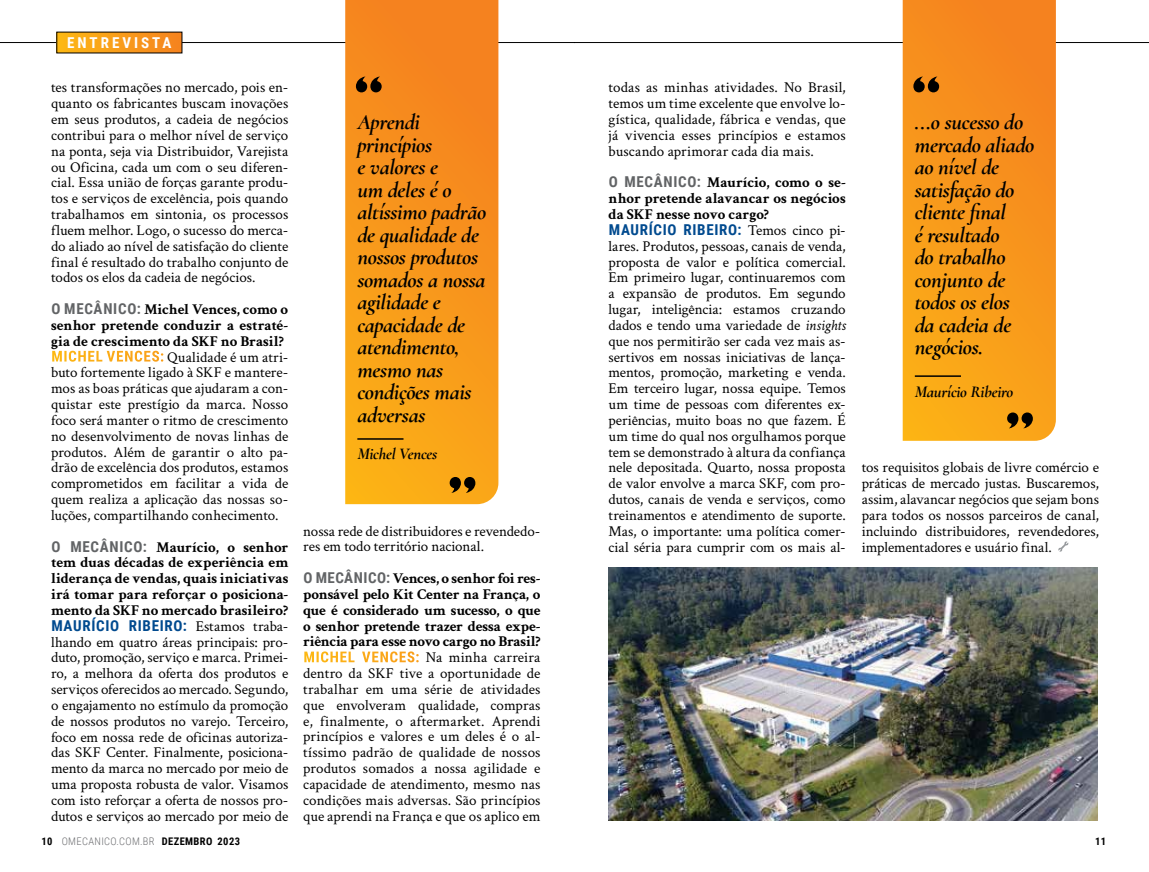
<style>
.page{position:relative;width:1149px;height:872px;background:#fff}
.page>*{position:absolute;margin:0;border:0;box-sizing:border-box;transform-origin:0 0}
.t1{font:italic 700 22.5px/22.5px "Cormorant";letter-spacing:-.015em;color:#000}
.t2{font:italic 700 16.5px "Cormorant";letter-spacing:-.015em;color:#000}
.t3{font:15px/15.9px "Crimson Text";color:#000;text-align:justify}
.t4{font:700 15px/15.9px "Crimson Text";color:#000;text-align:justify}
.t5{font:700 15px "Roboto Condensed";letter-spacing:.045em;color:#004a8f}
.t6{font:700 15px "Roboto Condensed";letter-spacing:.2em;color:#fff}
.t7{font:300 10.5px "Roboto Condensed";letter-spacing:.035em;color:#6d6e71}
.t8{font:700 10.5px "Roboto Condensed";color:#000}
.s1{font-family:"Roboto Condensed";font-weight:700;color:#626466}
.s2{font-weight:700}
.s3{font-family:"Roboto Condensed";font-weight:700;color:#fff}
.s4{font-family:"Roboto Condensed";color:#626466}
.s5{font-family:"Crimson Text";font-weight:400;color:#000}
.s6{font-style:italic}
.s7{font-weight:700;color:#000}
</style>
<div class="page">
<hr style="left:0;top:42px;width:574px;height:1px;background:#000">
<div style="left:57px;top:32px;width:125px;height:21px;background:linear-gradient(to right,#fdb814,#f58220)"></div>
<svg style="left:345px;top:0;width:153px;height:504px;background:#f7961b"></svg>
<svg style="left:356px;top:77px;width:25px;height:15px"></svg>
<svg style="left:449px;top:477px;width:26px;height:16px"></svg>
<hr style="left:357px;top:438px;width:46px;height:2px;background:#000">
<hr style="left:574px;top:42px;width:574px;height:1px;background:#000">
<svg style="left:902px;top:0;width:153px;height:441px;background:#f7971c"></svg>
<svg style="left:913px;top:77px;width:25px;height:15px"></svg>
<svg style="left:1006px;top:412px;width:26px;height:16px"></svg>
<img style="left:608px;top:567px;width:489px;height:254px">
<svg style="left:1058px;top:541px;width:9px;height:11px"></svg>
<hr style="left:914px;top:375px;width:46px;height:2px;background:#000">
<p class="t6" style="left:67px;top:32px;width:106px">ENTREVISTA</p>
<p class="t3" style="left:51px;top:79px;width:239px">tes transformações no mercado, pois en&shy;quanto os fabricantes buscam inovações em seus produtos, a cadeia de negócios contribui para o melhor nível de serviço na ponta, seja via Distribuidor, Varejista ou Oficina, cada um com o seu diferen&shy;cial. Essa união de forças garante produ&shy;tos e serviços de excelência, pois quando trabalhamos em sintonia, os processos fluem melhor. Logo, o sucesso do merca&shy;do aliado ao nível de satisfação do cliente final é resultado do trabalho conjunto de todos os elos da cadeia de negócios.</p>
<p class="t3" style="left:51px;top:301px;width:239px;text-align:left"><span class="s1">O MECÂNICO:</span> <span class="s2">Michel Vences, como o senhor pretende conduzir a estraté&shy;gia de crescimento da SKF no Brasil?<br></span><span class="s3">MICHEL VENCES:</span> Qualidade é um atri&shy;buto fortemente ligado à SKF e mantere&shy;mos as boas práticas que ajudaram a con&shy;quistar este prestígio da marca. Nosso foco será manter o ritmo de crescimento no desenvolvimento de novas linhas de produtos. Além de garantir o alto pa&shy;drão de excelência dos produtos, estamos comprometidos em facilitar a vida de quem realiza a aplicação das nossas so&shy;luções, compartilhando conhecimento.</p>
<p class="t4" style="left:51px;top:538px;width:239px"><span class="s4">O MECÂNICO:</span> Maurício, o senhor tem duas décadas de experiência em liderança de vendas, quais iniciativas irá tomar para reforçar o posiciona&shy;mento da SKF no mercado brasileiro?</p>
<p class="t5" style="left:51px;top:615px;width:238px">MAURÍCIO RIBEIRO: <span class="s5">Estamos traba-</span></p>
<p class="t3" style="left:51px;top:633px;width:239px">lhando em quatro áreas principais: pro&shy;duto, promoção, serviço e marca. Primei&shy;ro, a melhora da oferta dos produtos e serviços oferecidos ao mercado. Segundo, o engajamento no estímulo da promoção de nossos produtos no varejo. Terceiro, foco em nossa rede de oficinas autoriza&shy;das SKF Center. Finalmente, posiciona&shy;mento da marca no mercado por meio de uma proposta robusta de valor. Visamos com isto reforçar a oferta de nossos pro&shy;dutos e serviços ao mercado por meio de</p>
<h1 class="t1" style="left:357px;top:110px;width:130px">Aprendi princípios<br>e valores e<br>um deles é o altíssimo padrão de qualidade de nossos produtos somados a nossa agilidade e capacidade de atendimento, mesmo nas condições mais adversas</h1>
<p class="t2" style="left:357px;top:444px;width:81px">Michel Vences</p>
<p class="t3" style="left:303px;top:522px;width:239px">nossa rede de distribuidores e revendedo&shy;res em todo território nacional.</p>
<p class="t3" style="left:303px;top:570px;width:239px"><span class="s1">O MECÂNICO:</span> <span class="s2">Vences, o senhor foi res&shy;ponsável pelo Kit Center na França, o que é considerado um sucesso, o que o senhor pretende trazer dessa expe&shy;riência para esse novo cargo no Brasil?<br></span><span class="s3">MICHEL VENCES:</span> Na minha carreira dentro da SKF tive a oportunidade de trabalhar em uma série de atividades que envolveram qualidade, compras e, finalmente, o aftermarket. Aprendi princípios e valores e um deles é o al&shy;tíssimo padrão de qualidade de nossos produtos somados a nossa agilidade e capacidade de atendimento, mesmo nas condições mais adversas. São princípios que aprendi na França e que os aplico em</p>
<p class="t3" style="left:608px;top:79px;width:239px">todas as minhas atividades. No Brasil, temos um time excelente que envolve lo&shy;gística, qualidade, fábrica e vendas, que já vivencia esses princípios e estamos buscando aprimorar cada dia mais.</p>
<p class="t4" style="left:608px;top:174px;width:239px"><span class="s4">O MECÂNICO:</span> Maurício, como o se&shy;nhor pretende alavancar os negócios da SKF nesse novo cargo?</p>
<p class="t5" style="left:608px;top:219px;width:238px">MAURÍCIO RIBEIRO: <span class="s5">Temos cinco pi-</span></p>
<p class="t3" style="left:608px;top:237px;width:239px">lares. Produtos, pessoas, canais de venda, proposta de valor e política comercial.<br>Em primeiro lugar, continuaremos com a expansão de produtos. Em segundo lugar, inteligência: estamos cruzando dados e tendo uma variedade de <span class="s6">insights </span>que nos permitirão ser cada vez mais as&shy;sertivos em nossas iniciativas de lança&shy;mentos, promoção, marketing e venda.<br>Em terceiro lugar, nossa equipe. Temos um time de pessoas com diferentes ex&shy;periências, muito boas no que fazem. É um time do qual nos orgulhamos porque tem se demonstrado à altura da confiança nele depositada. Quarto, nossa proposta de valor envolve a marca SKF, com pro&shy;dutos, canais de venda e serviços, como treinamentos e atendimento de suporte.<br>Mas, o importante: uma política comer&shy;cial séria para cumprir com os mais al-</p>
<h1 class="t1" style="left:914px;top:110px;width:121px">...o sucesso do mercado aliado ao nível de satisfação do cliente final<br>é resultado<br>do trabalho conjunto de todos os elos da cadeia de negócios.</h1>
<p class="t2" style="left:914px;top:381px;width:100px">Maurício Ribeiro</p>
<p class="t3" style="left:861px;top:459px;width:239px">tos requisitos globais de livre comércio e práticas de mercado justas. Buscaremos, assim, alavancar negócios que sejam bons para todos os nossos parceiros de canal, incluindo distribuidores, revendedores, implementadores e usuário final.</p>
<p class="t7" style="left:41px;top:834px;width:200px"><span class="s7">10</span> OMECANICO.COM.BR <span class="s7">DEZEMBRO 2023</span></p>
<p class="t8" style="left:1094px;top:834px;width:12px">11</p>
</div>
